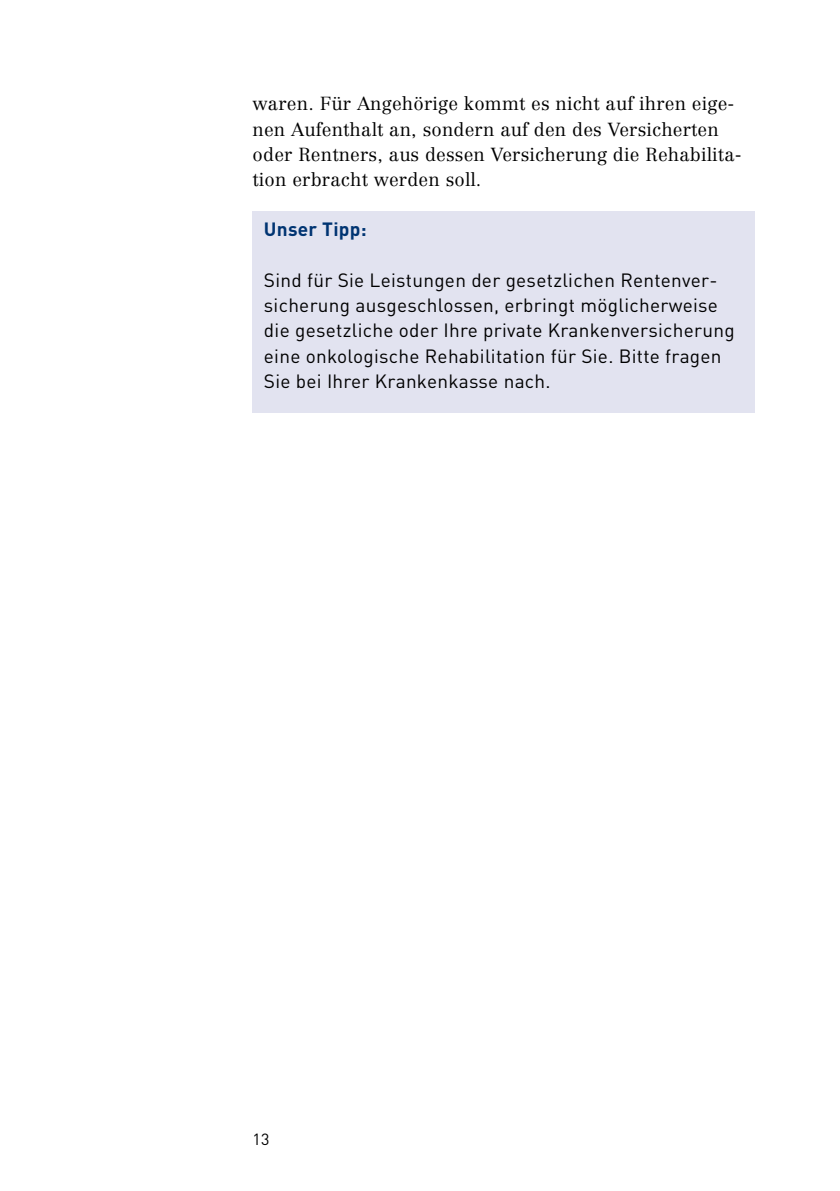
<style>
.page{position:relative;width:840px;height:1191px;background:#fff}
.page>*{position:absolute;margin:0;border:0;box-sizing:border-box;transform-origin:0 0}
.t1{font:19px/25.2px "DIN";letter-spacing:.015em;color:#000}
.t2{font:700 19px "DIN";letter-spacing:.015em;color:#003472}
.t3{font:300 18.6px/25.2px "Centennial";letter-spacing:.01em;color:#000}
.t4{font:16px "DIN";color:#000}
</style>
<div class="page">
<div style="left:252px;top:211px;width:502px;height:202px;background:#e2e3f0"></div>
<p class="t3" style="left:252px;top:91px;width:490px">waren. Für Angehörige kommt es nicht auf ihren eige&shy;nen Aufenthalt an, sondern auf den des Versicherten oder Rentners, aus dessen Versicherung die Rehabilita&shy;tion erbracht werden soll.</p>
<h3 class="t2" style="left:264px;top:217px;width:104px">Unser Tipp:</h3>
<p class="t1" style="left:264px;top:267px;width:472px">Sind für Sie Leistungen der gesetzlichen Rentenver&shy;sicherung ausgeschlossen, erbringt möglicherweise die gesetzliche oder Ihre private Kranken versicherung eine onkologische Rehabilita tion für Sie. Bitte fragen Sie bei Ihrer Krankenkasse nach.</p>
<p class="t4" style="left:252px;top:1129px;width:18px">13</p>
</div>
